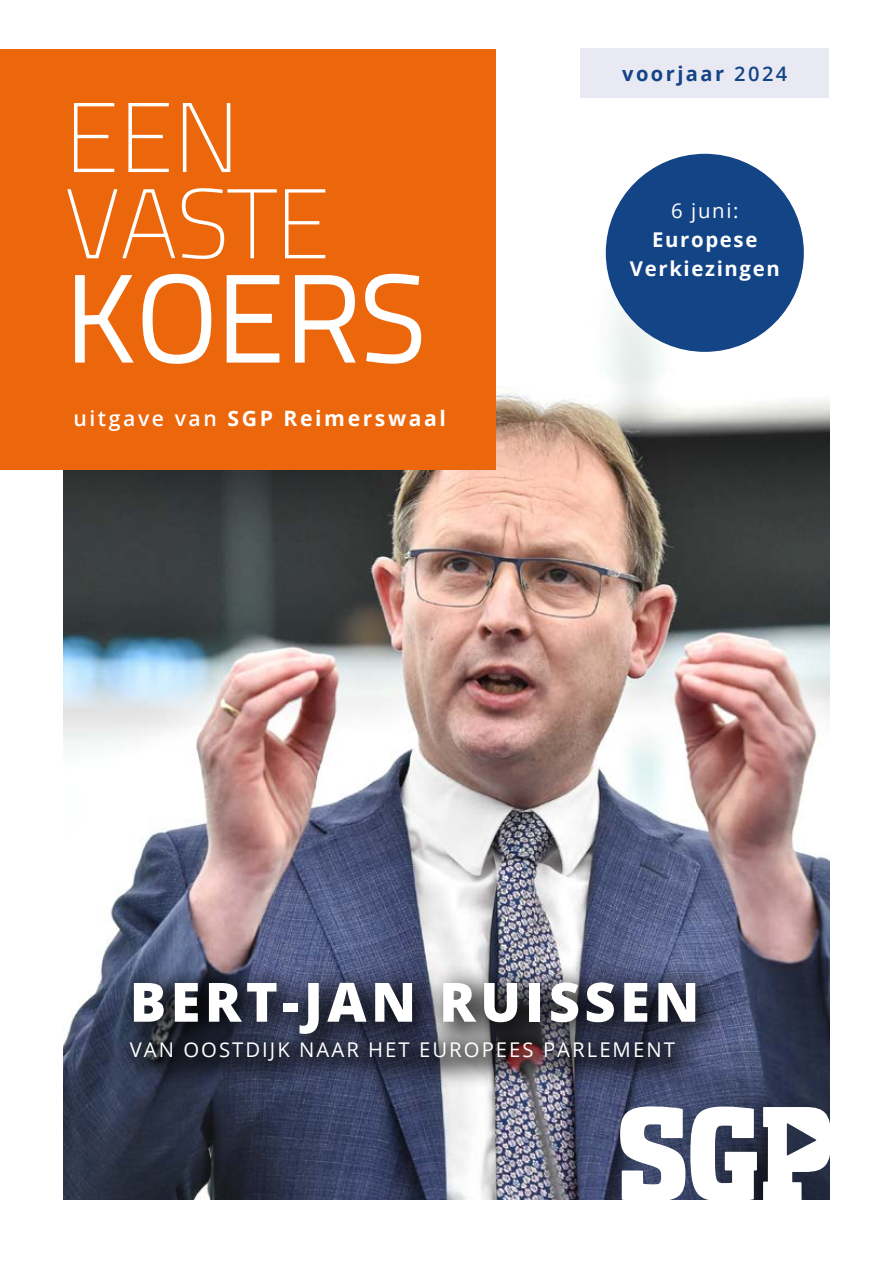
<style>
.page{position:relative;width:893px;height:1263px;background:#fff}
.page>*{position:absolute;margin:0;border:0;box-sizing:border-box;transform-origin:0 0}
.t1{font:125.7px "Titillium Text 22 L";letter-spacing:-.02em;color:#fff}
.t2{font:100 98.7px/86.2px "Titillium Text 22 L";letter-spacing:-.02em;color:#fff}
.t3{font:800 54.3px "Open Sans";letter-spacing:.08em;color:#fff}
.t4{font:700 21.15px "Open Sans";letter-spacing:.12em;color:#fff}
.t5{font:700 20.4px/28.8px "Open Sans";letter-spacing:.08em;color:#fff;text-align:center}
.t6{font:20.4px "Open Sans";color:#fff}
.t7{font:20.25px "Open Sans";letter-spacing:.1em;color:#fff}
.t8{font:700 20.1px "Open Sans";letter-spacing:.12em;color:#134486}
.s1{font-weight:600}
</style>
<div class="page">
<div style="left:580px;top:49px;width:249px;height:49px;background:#e9e9f4"></div>
<img style="left:64px;top:249px;width:765px;height:950px">
<svg style="left:763px;top:1107px;width:67px;height:93px"></svg>
<svg style="left:620px;top:1106px;width:137px;height:94px"></svg>
<div style="left:0;top:49px;width:495px;height:421px;background:#ec660b"></div>
<div style="left:110px;top:962px;width:618px;height:131px;background:#000;opacity:.75"></div>
<div style="left:606px;top:154px;width:198px;height:198px;background:#134486;border-radius:50%"></div>
<h2 class="t2" style="left:64px;top:90px;width:269px">EEN<br>VASTE</h2>
<h1 class="t1" style="left:64px;top:225px;width:364px">KOERS</h1>
<p class="t4" style="left:73px;top:403px;width:374px"><span class="s1">uitgave van</span> SGP Reimerswaal</p>
<p class="t8" style="left:622px;top:60px;width:167px">voorjaar <span class="s1">2024</span></p>
<p class="t6" style="left:671px;top:196px;width:69px">6 juni:</p>
<p class="t5" style="left:630px;top:224px;width:151px">Europese<br>Verkiezingen</p>
<h3 class="t3" style="left:130px;top:961px;width:571px">BERT-JAN RUISSEN</h3>
<p class="t7" style="left:130px;top:1035px;width:547px">VAN OOSTDIJK NAAR HET EUROPEES PARLEMENT</p>
</div>
